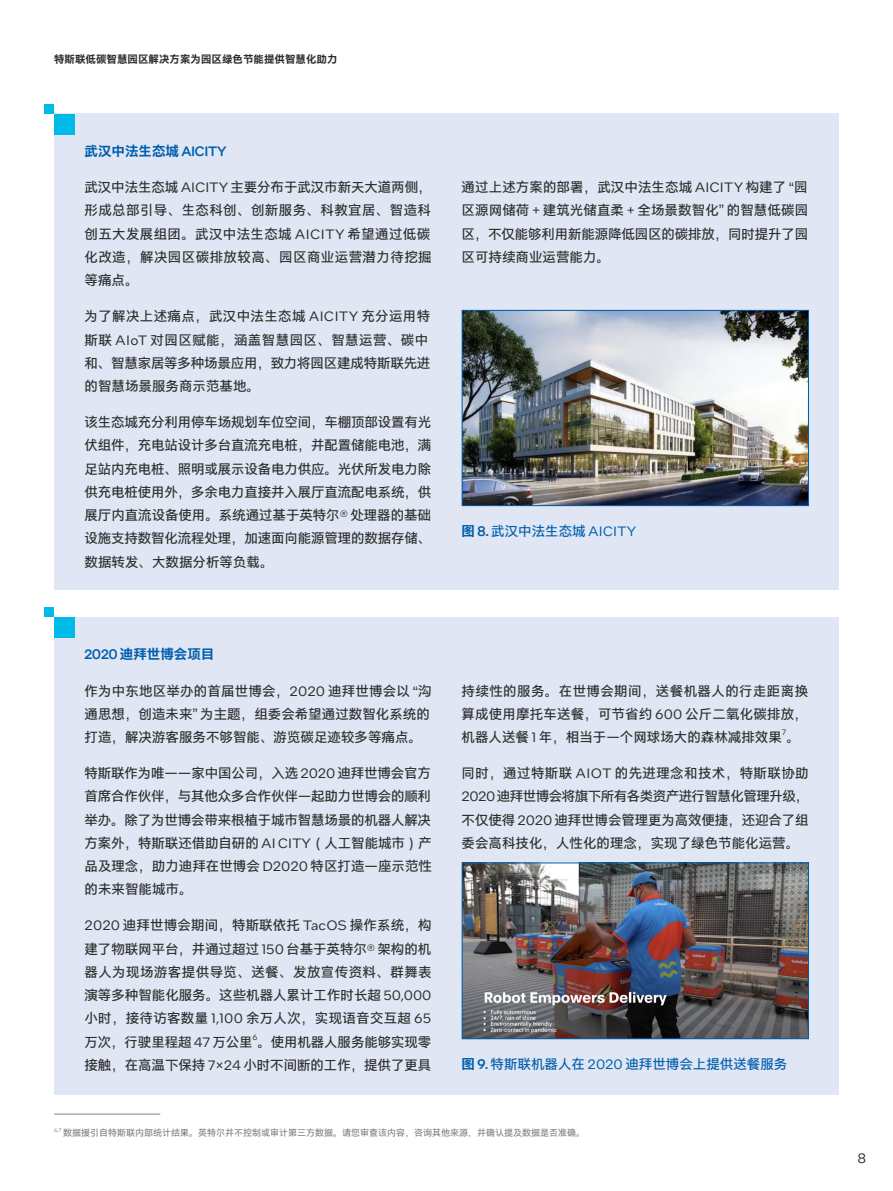
<style>
.page{position:relative;width:893px;height:1191px;background:#fff}
.page>*{position:absolute;margin:0;border:0;box-sizing:border-box;transform-origin:0 0}
.正文{font:13.5px/23.2px "Intel Clear Hans";color:#2d2f2e;text-align:justify}
.正文-2{font:13.5px "Intel Clear Hans";color:#015fae}
.三级标题{font:700 13.5px "Intel Clear Hans";color:#015fae}
.t1{font:13.5px "Intel One Text";color:#2d2f2e}
.t2{font:700 10.5px "Intel Clear Hans";color:#2d2f2e}
.正文-3{font:9px "Intel Clear Hans";color:#838382}
.正文-4{font:7.8px "Intel One Text";color:#2d2f2e}
.正文-5{font:5.25px "Intel One Text";color:#838382}
.s1{font-family:"Intel One Display";font-weight:500}
.s2{font-family:"Intel One Text"}
.s3{font-weight:700}
</style>
<div class="page">
<div style="left:54px;top:114px;width:785px;height:476px;background:#e0e6f3"></div>
<div style="left:54px;top:114px;width:21px;height:21px;background:#00bbe8"></div>
<div style="left:44px;top:104px;width:10px;height:10px;background:#00bbe8"></div>
<img style="left:464px;top:312px;width:343px;height:192px">
<div style="left:462px;top:310px;width:347px;height:196px;border:1px solid #015fae"></div>
<div style="left:54px;top:617px;width:785px;height:477px;background:#e0e6f3"></div>
<div style="left:54px;top:617px;width:21px;height:21px;background:#00bbe8"></div>
<div style="left:44px;top:607px;width:10px;height:10px;background:#00bbe8"></div>
<img style="left:464px;top:864px;width:343px;height:173px">
<div style="left:462px;top:862px;width:347px;height:177px;border:1px solid #015fae"></div>
<hr style="left:54px;top:1113px;width:106px;height:1px;background:#838382">
<p class="t2" style="left:54px;top:53px;width:285px">特斯联低碳智慧园区解决方案为园区绿色节能提供智慧化助力</p>
<p class="三级标题" style="left:85px;top:143px;width:144px">武汉中法生态城 <span class="s1">AICITY</span></p>
<p class="正文" style="left:85px;top:176px;width:349px">武汉中法生态城 <span class="s2">AICITY</span> 主要分布于武汉市新天大道两侧，形成总部引导、生态科创、创新服务、科教宜居、智造科创五大发展组团。武汉中法生态城 <span class="s2">AICITY</span> 希望通过低碳化改造，解决园区碳排放较高、园区商业运营潜力待挖掘等痛点。</p>
<p class="正文" style="left:85px;top:305px;width:347px;text-align:left">为了解决上述痛点，武汉中法生态城 <span class="s2">AICITY</span> 充分运用特斯联 <span class="s2">AIoT</span> 对园区赋能，涵盖智慧园区、智慧运营、碳中和、智慧家居等多种场景应用，致力将园区建成特斯联先进的智慧场景服务商示范基地。</p>
<p class="正文" style="left:85px;top:411px;width:348px">该生态城充分利用停车场规划车位空间，车棚顶部设置有光伏组件，充电站设计多台直流充电桩，并配置储能电池，满足站内充电桩、照明或展示设备电力供应。光伏所发电力除供充电桩使用外，多余电力直接并入展厅直流配电系统，供展厅内直流设备使用。系统通过基于英特尔<span class="s2">®</span> 处理器的基础设施支持数智化流程处理，加速面向能源管理的数据存储、数据转发、大数据分析等负载。</p>
<p class="正文" style="left:462px;top:176px;width:348px">通过上述方案的部署，武汉中法生态城 <span class="s2">AICITY</span> 构建了 “园区源网储荷 <span class="s2">+</span> 建筑光储直柔 <span class="s2">+</span> 全场景数智化” 的智慧低碳园区，不仅能够利用新能源降低园区的碳排放，同时提升了园区可持续商业运营能力。</p>
<p class="正文-2" style="left:462px;top:523px;width:176px"><span class="s3">图</span> <span class="s1">8.</span> 武汉中法生态城 <span class="s2">AICITY</span></p>
<p class="三级标题" style="left:85px;top:646px;width:131px"><span class="s1">2020</span> 迪拜世博会项目</p>
<p class="正文" style="left:85px;top:679px;width:349px;text-align:left">作为中东地区举办的首届世博会，<span class="s2">2020</span> 迪拜世博会以 “沟通思想，创造未来” 为主题，组委会希望通过数智化系统的打造，解决游客服务不够智能、游览碳足迹较多等痛点。</p>
<p class="正文" style="left:85px;top:761px;width:349px">特斯联作为唯一一家中国公司，入选 <span class="s2">2020</span> 迪拜世博会官方首席合作伙伴，与其他众多合作伙伴一起助力世博会的顺利举办。除了为世博会带来根植于城市智慧场景的机器人解决方案外，特斯联还借助自研的 <span class="s2">AI CITY</span>（人工智能城市）产品及理念，助力迪拜在世博会 <span class="s2">D2020</span> 特区打造一座示范性的未来智能城市。</p>
<p class="正文" style="left:85px;top:914px;width:349px"><span class="s2">2020</span> 迪拜世博会期间，特斯联依托 <span class="s2">TacOS</span> 操作系统，构建了物联网平台，并通过超过 <span class="s2">150</span> 台基于英特尔<span class="s2">®</span> 架构的机器人为现场游客提供导览、送餐、发放宣传资料、群舞表演等多种智能化服务。这些机器人累计工作时长超 <span class="s2">50,000</span>小时，接待访客数量 <span class="s2">1,100</span> 余万人次，实现语音交互超 <span class="s2">65</span>万次，行驶里程超 <span class="s2">47</span> 万公里。使用机器人服务能够实现零</p>
<p class="正文-4" style="left:253px;top:1032px;width:6px">6</p>
<p class="正文" style="left:85px;top:1053px;width:348px">接触，在高温下保持 <span class="s2">7</span>×<span class="s2">24</span> 小时不间断的工作，提供了更具</p>
<p class="正文" style="left:462px;top:679px;width:348px">持续性的服务。在世博会期间，送餐机器人的行走距离换算成使用摩托车送餐，可节省约 <span class="s2">600</span> 公斤二氧化碳排放，机器人送餐 <span class="s2">1</span> 年，相当于一个网球场大的森林减排效果。</p>
<p class="正文-4" style="left:782px;top:727px;width:6px">7</p>
<p class="正文" style="left:462px;top:761px;width:349px">同时，通过特斯联 <span class="s2">AIOT</span> 的先进理念和技术，特斯联协助<span class="s2">2020</span> 迪拜世博会将旗下所有各类资产进行智慧化管理升级，不仅使得 <span class="s2">2020</span> 迪拜世博会管理更为高效便捷，还迎合了组委会高科技化，人性化的理念，实现了绿色节能化运营。</p>
<p class="正文-2" style="left:462px;top:1056px;width:327px"><span class="s3">图</span> <span class="s1">9.</span> 特斯联机器人在 <span class="s2">2020</span> 迪拜世博会上提供送餐服务</p>
<p class="正文-5" style="left:54px;top:1126px;width:9px">6,7</p>
<p class="正文-3" style="left:63px;top:1128px;width:524px">数据援引自特斯联内部统计结果。英特尔并不控制或审计第三方数据。请您审查该内容，咨询其他来源，并确认提及数据是否准确。</p>
<p class="t1" style="left:858px;top:1149px;width:10px">8</p>
</div>
